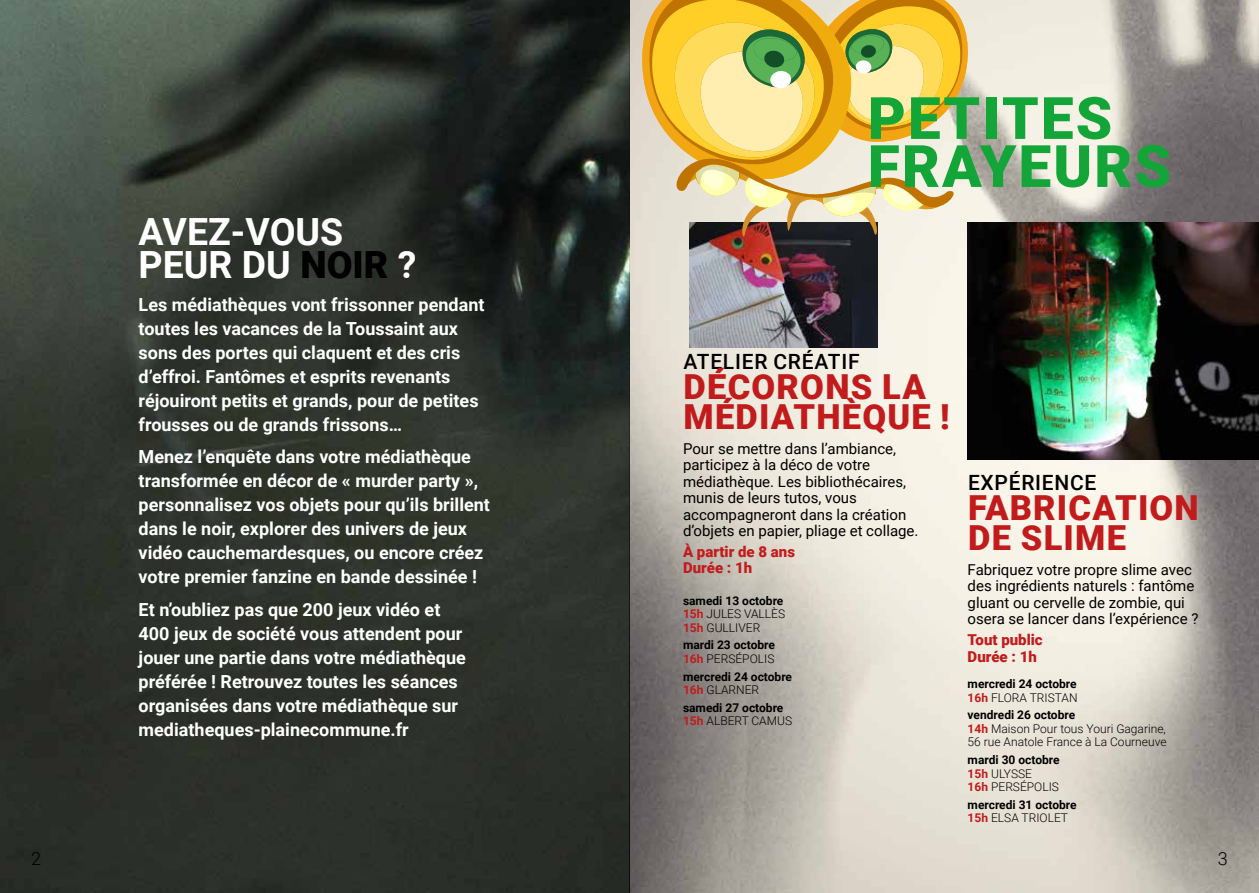
<style>
.page{position:relative;width:1259px;height:893px;background:#fff}
.page>*{position:absolute;margin:0;border:0;box-sizing:border-box;transform-origin:0 0}
.t1{font:900 58.5px/48px "Roboto";letter-spacing:.035em;color:#13a538}
.t2{font:700 37.5px/33px "Roboto";color:#fff}
.t3{font:900 34.5px/30px "Roboto";letter-spacing:.035em;color:#c21b1c}
.t4{font:500 21px "Roboto";letter-spacing:.035em;color:#000}
.t5{font:700 18px/24px "Roboto";color:#fff}
.t6{font:300 18px "Roboto";color:#000}
.t7{font:15px/16.5px "Roboto";color:#000}
.t8{font:900 15px/16.5px "Roboto";color:#c21b1c}
.t9{font:300 12px/13.5px "Roboto";color:#000}
.t10{font:700 12px/13.5px "Roboto";color:#000}
.s1{font-weight:900;color:#000}
.s2{font-weight:700}
.s3{font-weight:700;color:#c21b1c}
.s4{color:#c21b1c}
.s5{font-weight:300}
</style>
<div class="page">
<img style="left:0;top:0;width:1259px;height:893px">
<img style="left:967px;top:222px;width:292px;height:238px">
<img style="left:689px;top:239px;width:188px;height:109px">
<svg style="left:641px;top:0;width:327px;height:239px;background:#dec676"></svg>
<h2 class="t2" style="left:139px;top:214px;width:279px">AVEZ-VOUS<br>PEUR DU <span class="s1">NOIR</span> ?</h2>
<p class="t5" style="left:139px;top:292px;width:347px">Les médiathèques vont frissonner pendant toutes les vacances de la Toussaint aux sons des portes qui claquent et des cris d’effroi. Fantômes et esprits revenants réjouiront petits et grands, pour de petites frousses ou de grands frissons…</p>
<p class="t5" style="left:139px;top:444px;width:353px">Menez l’enquête dans votre médiathèque transformée en décor de « murder party », personnalisez vos objets pour qu’ils brillent dans le noir, explorer des univers de jeux vidéo cauchemardesques, ou encore créez votre premier fanzine en bande dessinée !</p>
<p class="t5" style="left:139px;top:597px;width:329px">Et n’oubliez pas que 200 jeux vidéo et 400 jeux de société vous attendent pour jouer une partie dans votre médiathèque préférée ! Retrouvez toutes les séances organisées dans votre médiathèque sur mediatheques-plainecommune.fr</p>
<h1 class="t1" style="left:868px;top:92px;width:305px">PETITES<br>FRAYEURS</h1>
<p class="t4" style="left:683px;top:346px;width:178px">ATELIER CRÉATIF</p>
<h3 class="t3" style="left:683px;top:370px;width:267px">DÉCORONS LA<br>MÉDIATHÈQUE !</h3>
<p class="t7" style="left:683px;top:440px;width:237px">Pour se mettre dans l’ambiance, participez à la déco de votre médiathèque. Les bibliothécaires, munis de leurs tutos, vous accompagneront dans la création d’objets en papier, pliage et collage.</p>
<p class="t8" style="left:683px;top:543px;width:113px">À partir de 8 ans<br>Durée : 1h</p>
<p class="t9" style="left:683px;top:593px;width:104px"><span class="s2">samedi 13 octobre<br></span><span class="s3">15h</span> JULES VALLÈS<br><span class="s3">15h</span> GULLIVER</p>
<p class="t10" style="left:683px;top:638px;width:93px">mardi 23 octobre<br><span class="s4">16h</span> <span class="s5">PERSÉPOLIS</span></p>
<p class="t10" style="left:683px;top:669px;width:111px">mercredi 24 octobre<br><span class="s4">16h</span> <span class="s5">GLARNER</span></p>
<p class="t10" style="left:683px;top:700px;width:111px">samedi 27 octobre<br><span class="s4">15h</span> <span class="s5">ALBERT CAMUS</span></p>
<p class="t4" style="left:968px;top:468px;width:130px">EXPÉRIENCE</p>
<h3 class="t3" style="left:968px;top:491px;width:232px">FABRICATION<br>DE SLIME</h3>
<p class="t7" style="left:967px;top:561px;width:232px">Fabriquez votre propre slime avec des ingrédients naturels : fantôme gluant ou cervelle de zombie, qui osera se lancer dans l’expérience ?</p>
<p class="t8" style="left:967px;top:631px;width:77px">Tout public<br>Durée : 1h</p>
<p class="t10" style="left:967px;top:677px;width:111px">mercredi 24 octobre<br><span class="s4">16h</span> <span class="s5">FLORA TRISTAN</span></p>
<p class="t9" style="left:967px;top:708px;width:200px"><span class="s2">vendredi 26 octobre<br></span><span class="s3">14h</span> Maison Pour tous Youri Gagarine,<br>56 rue Anatole France à La Courneuve</p>
<p class="t9" style="left:967px;top:752px;width:93px"><span class="s2">mardi 30 octobre<br></span><span class="s3">15h</span> ULYSSE<br><span class="s3">16h</span> PERSÉPOLIS</p>
<p class="t10" style="left:967px;top:797px;width:111px">mercredi 31 octobre<br><span class="s4">15h</span> <span class="s5">ELSA TRIOLET</span></p>
<p class="t6" style="left:31px;top:846px;width:11px">2</p>
<p class="t6" style="left:1217px;top:846px;width:11px">3</p>
</div>
